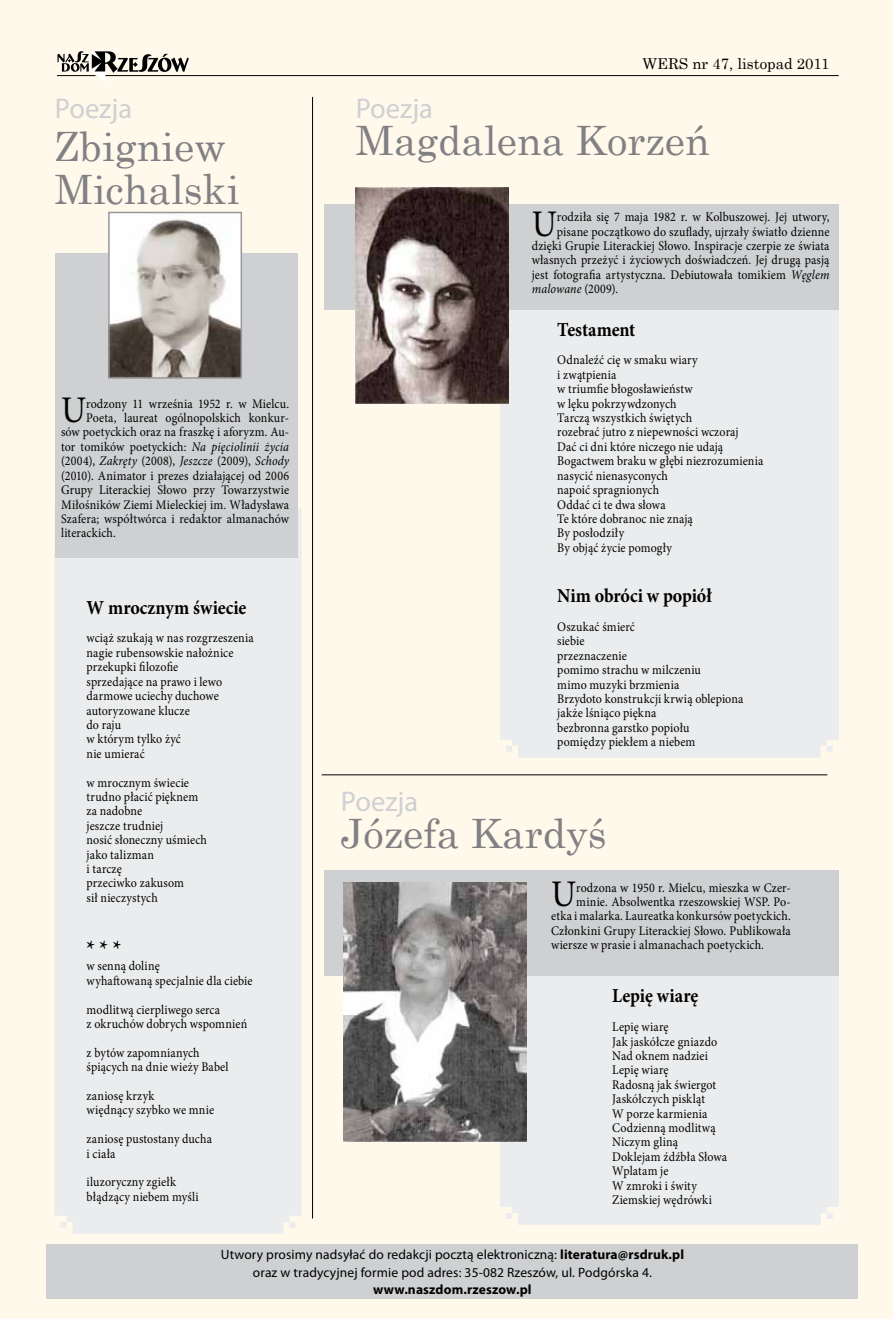
<style>
.page{position:relative;width:893px;height:1319px;background:#fff}
.page>*{position:absolute;margin:0;border:0;box-sizing:border-box;transform-origin:0 0}
.t1{font:40.5px/42.6px "Century";color:#818084}
.t2{font:37.5px "Minion Pro";color:#000;scale:.91 1}
.t3{font:28.5px "Myriad Pro";color:#ced0d2}
.t4{font:700 23.1px "Minion Pro";color:#000;scale:.91 1}
.t5{font:700 19.8px "Minion Pro";letter-spacing:-.005em;color:#000;scale:.91 1}
.t6{font:15px "Century";color:#000}
.t7{font:13.5px/18px "Myriad Pro";letter-spacing:.01em;color:#000;text-align:center}
.t8{font:700 13.5px "Myriad Pro";letter-spacing:.01em;color:#000}
.t9{font:13.2px/14.4px "Minion Pro";letter-spacing:.01em;color:#000;scale:.91 1}
.t10{font:italic 13.2px "Minion Pro";letter-spacing:.01em;color:#000;scale:.91 1}
.s1{font-style:italic}
.s2{font-style:normal}
.s3{font-weight:700}
</style>
<div class="page">
<div style="left:0;top:0;width:893px;height:1318px;background:#fff9eb"></div>
<hr style="left:57px;top:75px;width:782px;height:1px;background:#000">
<div style="left:47px;top:1243px;width:810px;height:55px;background:#ced0d2"></div>
<div style="left:55px;top:490px;width:246px;height:743px;background:#ebeced"></div>
<div style="left:500px;top:310px;width:339px;height:447px;background:#ebeced"></div>
<div style="left:500px;top:975px;width:339px;height:249px;background:#ebeced"></div>
<div style="left:55px;top:253px;width:242px;height:304px;background:#ced0d2"></div>
<div style="left:324px;top:204px;width:515px;height:106px;background:#ced0d2"></div>
<div style="left:324px;top:870px;width:515px;height:105px;background:#ced0d2"></div>
<svg style="left:57px;top:51px;width:132px;height:30px"></svg>
<img style="left:111px;top:215px;width:128px;height:160px">
<div style="left:108px;top:212px;width:134px;height:166px;border:2px solid #98989c"></div>
<img style="left:356px;top:187px;width:153px;height:216px">
<img style="left:344px;top:882px;width:183px;height:259px">
<hr style="left:312px;top:97px;width:1px;height:1121px;background:#000">
<hr style="left:322px;top:774px;width:505px;height:1px;background:#000">
<h3 class="t3" style="left:55px;top:91px;width:79px">Poezja</h3>
<h1 class="t1" style="left:55px;top:121px;width:186px">Zbigniew<br>Michalski</h1>
<h2 class="t2" style="left:61px;top:385px;width:29px">U</h2>
<p class="t9" style="left:86px;top:396px;width:224px">rodzony 11 września 1952 r. w Mielcu.</p>
<p class="t9" style="left:86px;top:410px;width:224px">Poeta, laureat ogólnopolskich konkur-</p>
<p class="t9" style="left:61px;top:425px;width:252px">sów poetyckich oraz na fraszkę i aforyzm. Au-</p>
<p class="t9" style="left:61px;top:439px;width:252px">tor tomików poetyckich: <span class="s1">Na pięciolinii życia</span></p>
<p class="t9" style="left:61px;top:454px;width:252px">(2004), <span class="s1">Zakręty</span> (2008), <span class="s1">Jeszcze</span> (2009), <span class="s1">Schody</span></p>
<p class="t9" style="left:61px;top:468px;width:252px">(2010). Animator i prezes działającej od 2006</p>
<p class="t9" style="left:61px;top:482px;width:252px">Grupy Literackiej Słowo przy Towarzystwie</p>
<p class="t9" style="left:61px;top:497px;width:252px">Miłośników Ziemi Mieleckiej im. Władysława</p>
<p class="t9" style="left:61px;top:511px;width:252px">Szafera; współtwórca i redaktor almanachów</p>
<p class="t9" style="left:61px;top:526px;width:62px">literackich.</p>
<h3 class="t5" style="left:87px;top:593px;width:177px">W mrocznym świecie</h3>
<p class="t9" style="left:87px;top:631px;width:185px">wciąż szukają w nas rozgrzeszenia nagie rubensowskie nałożnice przekupki filozofie<br>sprzedające na prawo i lewo darmowe uciechy duchowe autoryzowane klucze<br>do raju<br>w którym tylko żyć<br>nie umierać</p>
<p class="t9" style="left:87px;top:775px;width:134px">w mrocznym świecie trudno płacić pięknem za nadobne<br>jeszcze trudniej<br>nosić słoneczny uśmiech jako talizman<br>i tarczę<br>przeciwko zakusom<br>sił nieczystych</p>
<h3 class="t4" style="left:87px;top:932px;width:40px">* * *</h3>
<p class="t9" style="left:87px;top:958px;width:184px">w senną dolinę<br>wyhaftowaną specjalnie dla ciebie</p>
<p class="t9" style="left:87px;top:1001px;width:178px">modlitwą cierpliwego serca<br>z okruchów dobrych wspomnień</p>
<p class="t9" style="left:87px;top:1045px;width:157px">z bytów zapomnianych śpiących na dnie wieży Babel</p>
<p class="t9" style="left:87px;top:1088px;width:142px">zaniosę krzyk<br>więdnący szybko we mnie</p>
<p class="t9" style="left:87px;top:1131px;width:139px">zaniosę pustostany ducha i ciała</p>
<p class="t9" style="left:87px;top:1174px;width:125px">iluzoryczny zgiełk błądzący niebem myśli</p>
<p class="t6" style="left:642px;top:51px;width:189px">WERS nr 47, listopad 2011</p>
<h3 class="t3" style="left:356px;top:91px;width:79px">Poezja</h3>
<h1 class="t1" style="left:356px;top:115px;width:356px">Magdalena Korzeń</h1>
<h2 class="t2" style="left:532px;top:198px;width:29px">U</h2>
<p class="t9" style="left:557px;top:210px;width:301px">rodziła się 7 maja 1982 r. w Kolbuszowej. Jej utwory,</p>
<p class="t9" style="left:557px;top:224px;width:301px">pisane początkowo do szuflady, ujrzały światło dzienne</p>
<p class="t9" style="left:532px;top:239px;width:329px">dzięki Grupie Literackiej Słowo. Inspiracje czerpie ze świata</p>
<p class="t9" style="left:532px;top:253px;width:329px">własnych przeżyć i życiowych doświadczeń. Jej drugą pasją</p>
<p class="t9" style="left:532px;top:267px;width:329px">jest fotografia artystyczna. Debiutowała tomikiem <span class="s1">Węglem</span></p>
<p class="t10" style="left:532px;top:280px;width:96px">malowane <span class="s2">(2009).</span></p>
<h3 class="t5" style="left:557px;top:315px;width:87px">Testament</h3>
<p class="t9" style="left:557px;top:353px;width:228px">Odnaleźć cię w smaku wiary<br>i zwątpienia<br>w triumfie błogosławieństw<br>w lęku pokrzywdzonych<br>Tarczą wszystkich świętych<br>rozebrać jutro z niepewności wczoraj<br>Dać ci dni które niczego nie udają<br>Bogactwem braku w głębi niezrozumienia nasycić nienasyconych<br>napoić spragnionych<br>Oddać ci te dwa słowa<br>Te które dobranoc nie znają<br>By posłodziły<br>By objąć życie pomogły</p>
<h3 class="t5" style="left:557px;top:582px;width:171px">Nim obróci w popiół</h3>
<p class="t9" style="left:557px;top:619px;width:206px">Oszukać śmierć<br>siebie<br>przeznaczenie<br>pomimo strachu w milczeniu<br>mimo muzyki brzmienia<br>Brzydoto konstrukcji krwią oblepiona jakże lśniąco piękna<br>bezbronna garstko popiołu<br>pomiędzy piekłem a niebem</p>
<h3 class="t3" style="left:341px;top:783px;width:79px">Poezja</h3>
<h1 class="t1" style="left:341px;top:808px;width:267px">Józefa Kardyś</h1>
<h2 class="t2" style="left:551px;top:868px;width:29px">U</h2>
<p class="t9" style="left:576px;top:880px;width:237px">rodzona w 1950 r. Mielcu, mieszka w Czer-</p>
<p class="t9" style="left:576px;top:894px;width:237px">minie. Absolwentka rzeszowskiej WSP. Po-</p>
<p class="t9" style="left:551px;top:908px;width:265px">etka i malarka. Laureatka konkursów poetyckich.</p>
<p class="t9" style="left:551px;top:923px;width:265px">Członkini Grupy Literackiej Słowo. Publikowała</p>
<p class="t9" style="left:551px;top:937px;width:235px">wiersze w prasie i almanachach poetyckich.</p>
<h3 class="t5" style="left:612px;top:981px;width:96px">Lepię wiarę</h3>
<p class="t9" style="left:612px;top:1019px;width:128px">Lepię wiarę<br>Jak jaskółcze gniazdo<br>Nad oknem nadziei<br>Lepię wiarę<br>Radosną jak świergot<br>Jaskółczych piskląt<br>W porze karmienia<br>Codzienną modlitwą<br>Niczym gliną<br>Doklejam źdźbła Słowa<br>Wplatam je<br>W zmroki i świty<br>Ziemskiej wędrówki</p>
<p class="t7" style="left:221px;top:1245px;width:465px">Utwory prosimy nadsyłać do redakcji pocztą elektroniczną: <span class="s3">literatura@rsdruk.pl </span>oraz w tradycyjnej formie pod adres: 35-082 Rzeszów, ul. Podgórska 4.</p>
<p class="t8" style="left:373px;top:1280px;width:160px">www.naszdom.rzeszow.pl</p>
</div>
